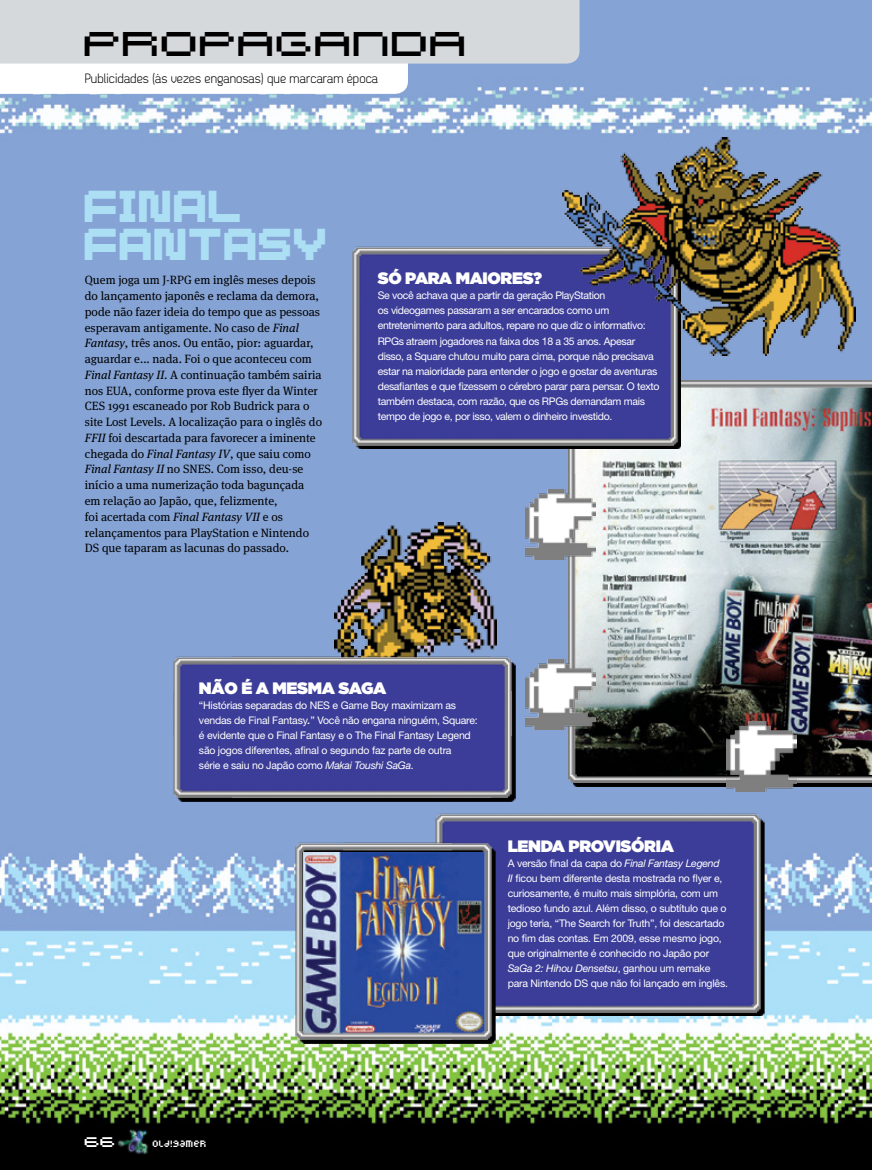
<style>
.page{position:relative;width:872px;height:1170px;background:#fff}
.page>*{position:absolute;margin:0;border:0;box-sizing:border-box;transform-origin:0 0}
.t1{font:48px "Supercollider";color:#000}
.t2{font:46.5px/38.1px "Supergirl";color:#acdef4}
.t3{font:19.65px "Supercollider";color:#fff}
.t4{font:900 16.5px "Gotham HTF";letter-spacing:-.02em;color:#fff}
.t5{font:13.5px "Dekar";color:#000}
.t6{font:12.9px "Supercollidersmall";color:#fff}
.t7{font:12px/15.8px "Meta Serif Pro";color:#000}
.t8{font:10.5px/15px "Helvetica Neue";letter-spacing:-.02em;color:#fff}
.s1{font-style:italic}
.s2{font-weight:500;font-style:italic}
</style>
<div class="page">
<img style="left:0;top:0;width:872px;height:1169px">
<img style="left:334px;top:522px;width:162px;height:128px">
<img style="left:625px;top:380px;width:247px;height:94px">
<img style="left:568px;top:474px;width:304px;height:308px">
<svg style="left:0;top:0;width:579px;height:94px"></svg>
<img style="left:726px;top:721px;width:70px;height:70px">
<img style="left:342px;top:240px;width:348px;height:213px">
<img style="left:425px;top:807px;width:348px;height:213px">
<img style="left:163px;top:650px;width:69px;height:41px">
<img style="left:232px;top:650px;width:292px;height:41px">
<img style="left:163px;top:691px;width:69px;height:114px">
<img style="left:232px;top:691px;width:292px;height:114px">
<img style="left:525px;top:489px;width:70px;height:70px">
<img style="left:525px;top:659px;width:70px;height:70px">
<img style="left:286px;top:836px;width:58px;height:211px">
<img style="left:344px;top:836px;width:160px;height:211px">
<img style="left:562px;top:138px;width:293px;height:218px">
<img style="left:117px;top:1127px;width:35px;height:29px">
<h1 class="t1" style="left:85px;top:7px;width:386px">propaganda</h1>
<p class="t5" style="left:85px;top:72px;width:295px">Publicidades (às vezes enganosas) que marcaram época</p>
<h2 class="t2" style="left:85px;top:189px;width:36px">FINAL<br>FANTASY</h2>
<p class="t7" style="left:85px;top:272px;width:239px">Quem joga um J-RPG em inglês meses depois do lançamento japonês e reclama da demora, pode não fazer ideia do tempo que as pessoas esperavam antigamente. No caso de <span class="s1">Final Fantasy</span>, três anos. Ou então, pior: aguardar, aguardar e... nada. Foi o que aconteceu com <span class="s1">Final Fantasy II</span>. A continuação também sairia nos EUA, conforme prova este flyer da Winter CES 1991 escaneado por Rob Budrick para o site Lost Levels. A localização para o inglês do <span class="s1">FFII</span> foi descartada para favorecer a iminente chegada do <span class="s1">Final Fantasy IV</span>, que saiu como <span class="s1">Final Fantasy II</span> no SNES. Com isso, deu-se início a uma numerização toda bagunçada em relação ao Japão, que, felizmente,<br>foi acertada com <span class="s1">Final Fantasy VII</span> e os relançamentos para PlayStation e Nintendo DS que taparam as lacunas do passado.</p>
<h3 class="t4" style="left:378px;top:269px;width:166px">SÓ PARA MAIORES?</h3>
<p class="t8" style="left:378px;top:288px;width:283px">Se você achava que a partir da geração PlayStation<br>os videogames passaram a ser encarados como um entretenimento para adultos, repare no que diz o informativo:<br>RPGs atraem jogadores na faixa dos 18 a 35 anos. Apesar disso, a Square chutou muito para cima, porque não precisava estar na maioridade para entender o jogo e gostar de aventuras desafiantes e que fizessem o cérebro parar para pensar. O texto também destaca, com razão, que os RPGs demandam mais tempo de jogo e, por isso, valem o dinheiro investido.</p>
<h3 class="t4" style="left:199px;top:678px;width:189px">NÃO É A MESMA SAGA</h3>
<p class="t8" style="left:199px;top:697px;width:280px">“Histórias separadas do NES e Game Boy maximizam as vendas de Final Fantasy<span class="s2">.</span>” Você não engana ninguém, Square: é evidente que o Final Fantasy e o The Final Fantasy Legend são jogos diferentes, afinal o segundo faz parte de outra<br>série e saiu no Japão como <span class="s1">Makai Toushi SaGa</span>.</p>
<h3 class="t4" style="left:507px;top:836px;width:168px">LENDA PROVISÓRIA</h3>
<p class="t8" style="left:507px;top:855px;width:222px">A versão final da capa do <span class="s1">Final Fantasy Legend<br>II</span> ficou bem diferente desta mostrada no flyer e, curiosamente, é muito mais simplória, com um tedioso fundo azul. Além disso, o subtítulo que o jogo teria, “The Search for Truth”, foi descartado no fim das contas. Em 2009, esse mesmo jogo, que originalmente é conhecido no Japão por <span class="s1">SaGa 2: Hihou Densetsu</span>, ganhou um remake para Nintendo DS que não foi lançado em inglês.</p>
<h3 class="t3" style="left:85px;top:1127px;width:33px">66</h3>
<p class="t6" style="left:153px;top:1134px;width:56px">old!gamer</p>
</div>
